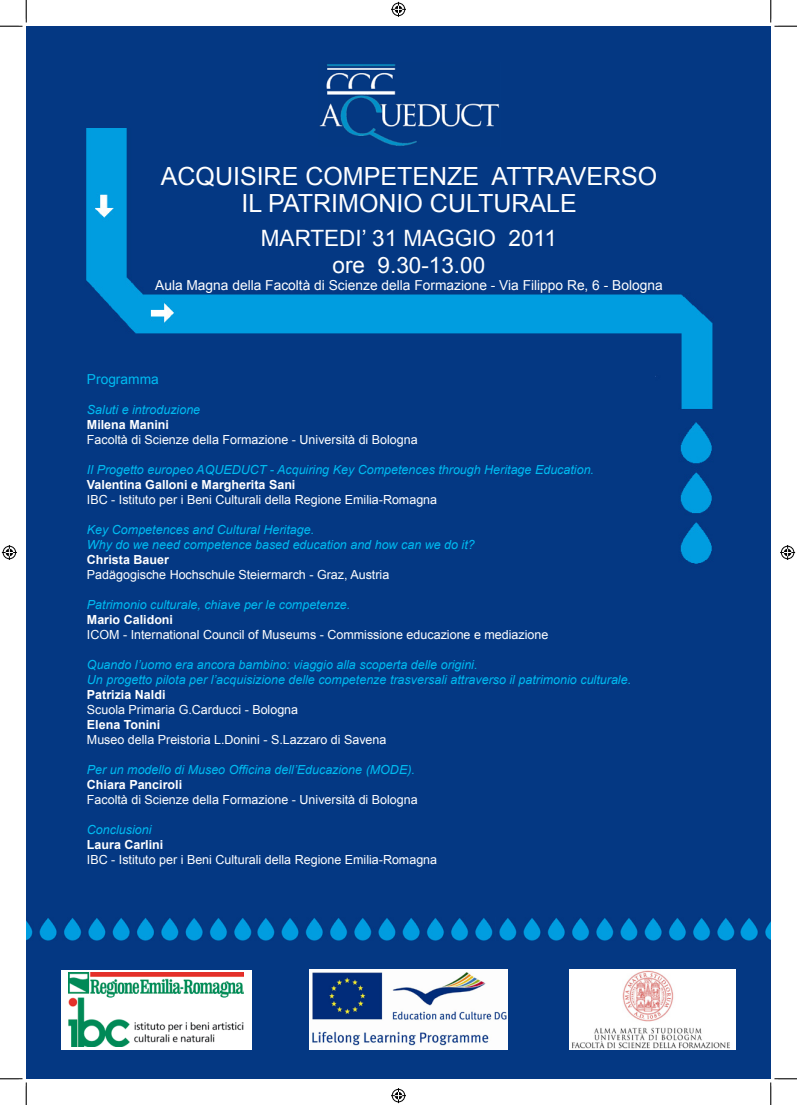
<style>
.page{position:relative;width:797px;height:1105px;background:#fff}
.page>*{position:absolute;margin:0;border:0;box-sizing:border-box;transform-origin:0 0}
.t1{font:25px/27.5px "Arial";color:#fff;text-align:center}
.t2{font:22.5px/27px "Arial";color:#fff;text-align:center}
.t3{font:13.75px "Arial";color:#fff}
.t4{font:13.75px "Arial";color:#00bbf1}
.t5{font:italic 12.5px/15px "Arial";color:#00bbf1}
.t6{font:12.5px "Arial";color:#fff}
.t7{font:700 12.5px "Arial";color:#fff}
</style>
<div class="page">
<div style="left:26px;top:26px;width:744px;height:1053px;background:#043883"></div>
<img style="left:86px;top:129px;width:627px;height:435px">
<div style="left:61px;top:970px;width:190px;height:79px;background:#fff"></div>
<img style="left:68px;top:973px;width:176px;height:73px">
<img style="left:310px;top:969px;width:197px;height:80px">
<img style="left:570px;top:970px;width:165px;height:79px">
<img style="left:26px;top:918px;width:744px;height:23px">
<img style="left:318px;top:64px;width:182px;height:82px">
<svg style="left:0;top:0;width:27px;height:27px"></svg>
<svg style="left:0;top:1078px;width:27px;height:27px"></svg>
<svg style="left:770px;top:0;width:27px;height:27px"></svg>
<svg style="left:770px;top:1078px;width:27px;height:27px"></svg>
<svg style="left:391px;top:2px;width:15px;height:15px"></svg>
<svg style="left:391px;top:1088px;width:15px;height:15px"></svg>
<svg style="left:2px;top:545px;width:15px;height:15px"></svg>
<svg style="left:780px;top:545px;width:15px;height:15px"></svg>
<h1 class="t1" style="left:161px;top:163px;width:498px">ACQUISIRE COMPETENZE ATTRAVERSO<br>IL PATRIMONIO CULTURALE</h1>
<h2 class="t2" style="left:261px;top:225px;width:297px">MARTEDI’ 31 MAGGIO 2011 ore 9.30-13.00</h2>
<p class="t3" style="left:155px;top:276px;width:509px">Aula Magna della Facoltà di Scienze della Formazione - Via Filippo Re, 6 - Bologna</p>
<p class="t4" style="left:87px;top:370px;width:73px">Programma</p>
<p class="t5" style="left:87px;top:402px;width:115px">Saluti e introduzione</p>
<p class="t7" style="left:87px;top:416px;width:83px">Milena Manini</p>
<p class="t6" style="left:87px;top:431px;width:332px">Facoltà di Scienze della Formazione - Università di Bologna</p>
<p class="t5" style="left:87px;top:462px;width:508px">Il Progetto europeo AQUEDUCT - Acquiring Key Competences through Heritage Education.</p>
<p class="t7" style="left:87px;top:476px;width:210px">Valentina Galloni e Margherita Sani</p>
<p class="t6" style="left:87px;top:491px;width:352px">IBC - Istituto per i Beni Culturali della Regione Emilia-Romagna</p>
<p class="t5" style="left:87px;top:522px;width:389px">Key Competences and Cultural Heritage.<br>Why do we need competence based education and how can we do it?</p>
<p class="t7" style="left:87px;top:551px;width:83px">Christa Bauer</p>
<p class="t6" style="left:87px;top:566px;width:304px">Padägogische Hochschule Steiermarch - Graz, Austria</p>
<p class="t5" style="left:87px;top:597px;width:265px">Patrimonio culturale, chiave per le competenze.</p>
<p class="t7" style="left:87px;top:611px;width:88px">Mario Calidoni</p>
<p class="t6" style="left:87px;top:626px;width:463px">ICOM - International Council of Museums - Commissione educazione e mediazione</p>
<p class="t5" style="left:87px;top:657px;width:545px">Quando l’uomo era ancora bambino: viaggio alla scoperta delle origini.<br>Un progetto pilota per l’acquisizione delle competenze trasversali attraverso il patrimonio culturale.</p>
<p class="t7" style="left:87px;top:686px;width:80px">Patrizia Naldi</p>
<p class="t6" style="left:87px;top:701px;width:213px">Scuola Primaria G.Carducci - Bologna</p>
<p class="t7" style="left:87px;top:716px;width:75px">Elena Tonini</p>
<p class="t6" style="left:87px;top:731px;width:301px">Museo della Preistoria L.Donini - S.Lazzaro di Savena</p>
<p class="t5" style="left:87px;top:762px;width:329px">Per un modello di Museo Officina dell’Educazione (MODE).</p>
<p class="t7" style="left:87px;top:776px;width:97px">Chiara Panciroli</p>
<p class="t6" style="left:87px;top:791px;width:332px">Facoltà di Scienze della Formazione - Università di Bologna</p>
<p class="t5" style="left:87px;top:822px;width:66px">Conclusioni</p>
<p class="t7" style="left:87px;top:836px;width:78px">Laura Carlini</p>
<p class="t6" style="left:87px;top:851px;width:352px">IBC - Istituto per i Beni Culturali della Regione Emilia-Romagna</p>
</div>
